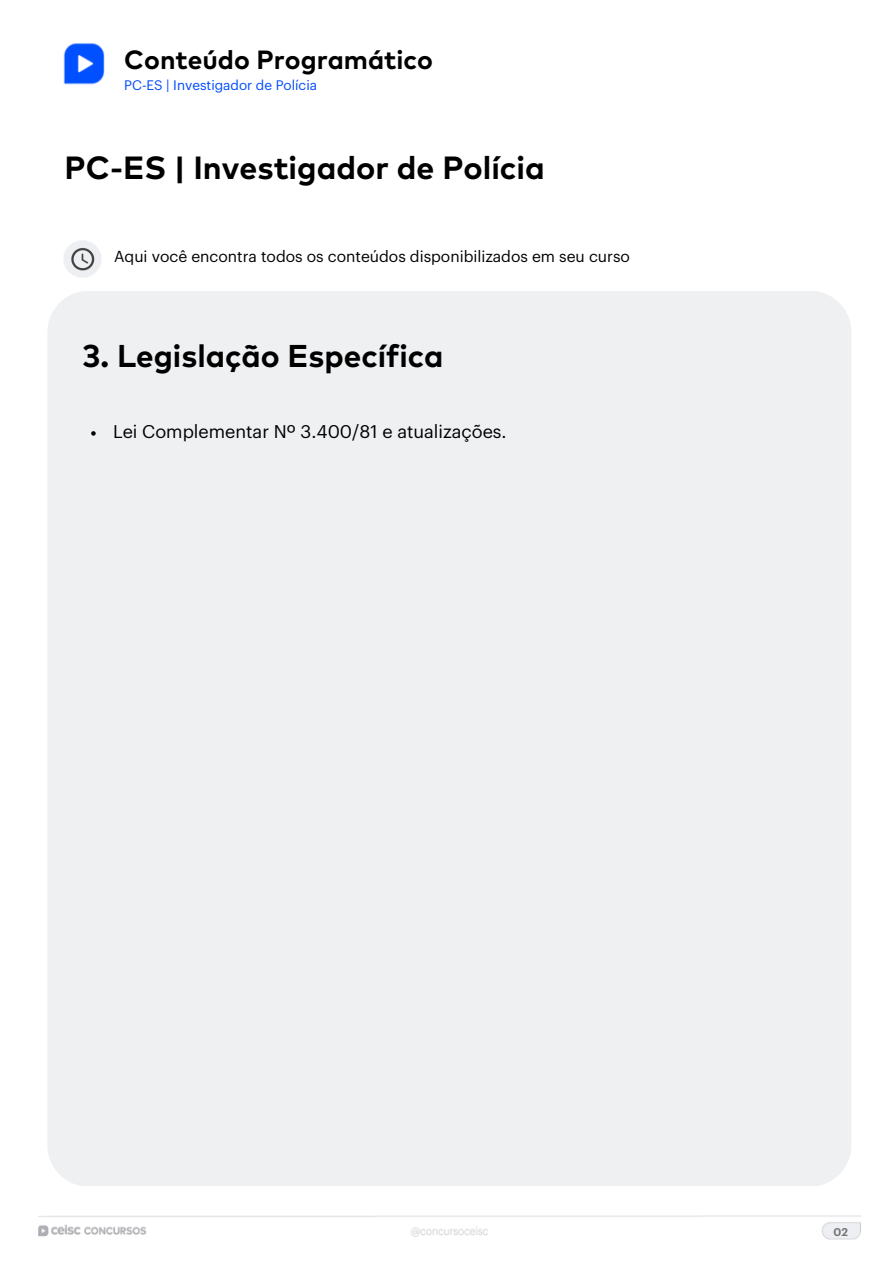
<style>
.page{position:relative;width:894px;height:1264px;background:#fff}
.page>*{position:absolute;margin:0;border:0;box-sizing:border-box;transform-origin:0 0}
.t1{font:700 32.1px "Mark Pro";color:#000}
.t2{font:700 31.5px "Mark Pro";color:#000}
.t3{font:700 26.25px "Mark Pro";color:#000}
.t4{font:18px "Graphik";color:#000}
.t5{font:15.6px "Graphik";color:#000}
.t6{font:13.5px "Graphik";color:#004aff}
.t7{font:600 11.1px "Graphik";color:#757575}
</style>
<div class="page">
<img style="left:63px;top:43px;width:42px;height:42px">
<img style="left:64px;top:240px;width:38px;height:38px">
<div style="left:47px;top:291px;width:804px;height:894px;background:#eef0f2"></div>
<svg style="left:91px;top:431px;width:5px;height:4px"></svg>
<img style="left:38px;top:1215px;width:823px;height:25px">
<h1 class="t3" style="left:124px;top:48px;width:310px">Conteúdo Programático</h1>
<p class="t6" style="left:124px;top:79px;width:194px">PC-ES | Investigador de Polícia</p>
<p class="t1" style="left:65px;top:153px;width:481px">PC-ES | Investigador de Polícia</p>
<h3 class="t5" style="left:114px;top:249px;width:517px">Aqui você encontra todos os conteúdos disponibilizados em seu curso</h3>
<p class="t2" style="left:83px;top:342px;width:362px">3. Legislação Específica</p>
<p class="t4" style="left:113px;top:423px;width:395px">Lei Complementar Nº 3.400/81 e atualizações.</p>
<p class="t7" style="left:833px;top:1227px;width:16px">02</p>
</div>
